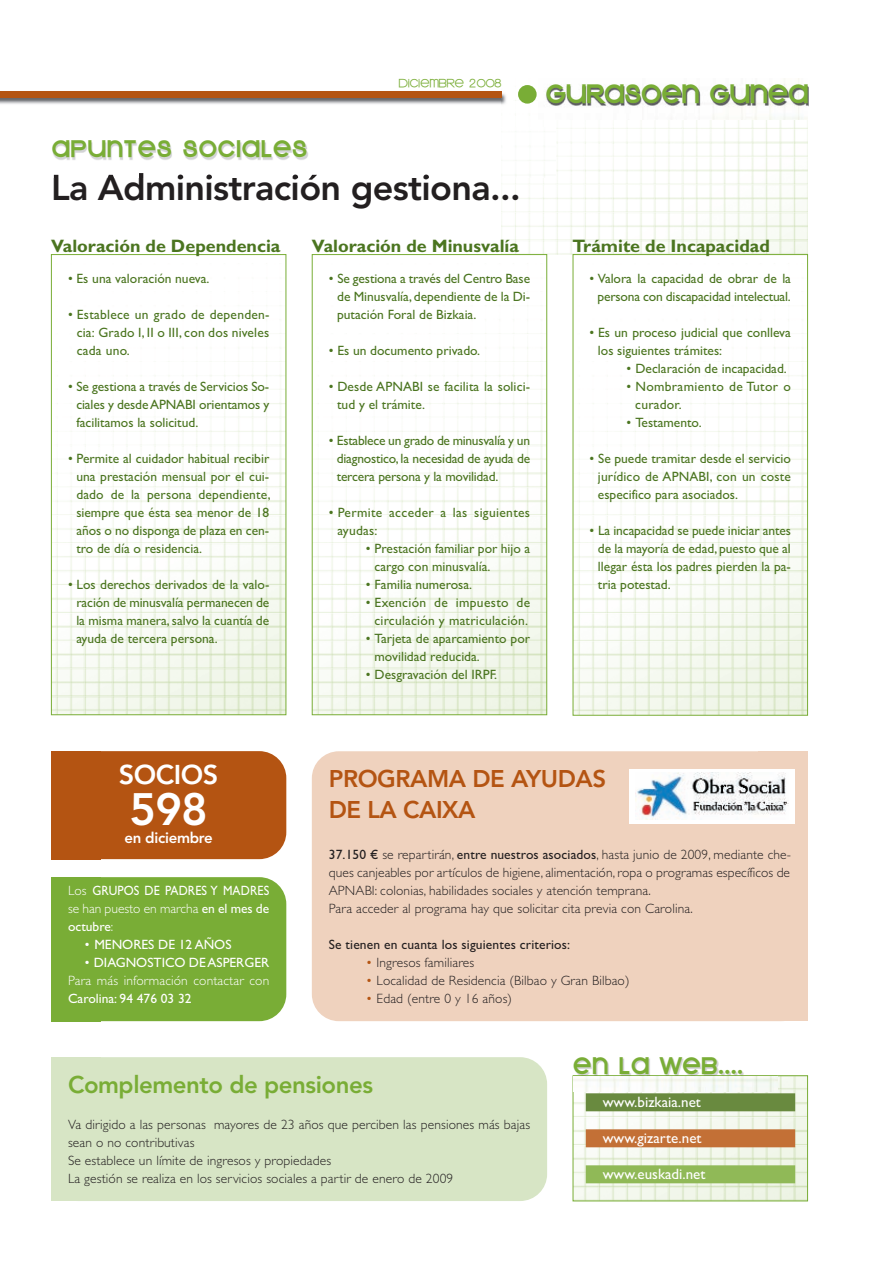
<style>
.page{position:relative;width:893px;height:1263px;background:#fff}
.page>*{position:absolute;margin:0;border:0;box-sizing:border-box;transform-origin:0 0}
.t1{font:800 45px "Avenir";color:#fff}
.t2{font:800 36px "Avenir";letter-spacing:-.02em;color:#231f20}
.t3{font:30px "Kravitz Extra Thermal";color:#79ad36}
.t4{font:27px "Kravitz Extra Thermal";letter-spacing:.035em;color:#79ad36}
.t5{font:800 27px "Avenir";letter-spacing:-.02em;color:#fff}
.t6{font:800 24px/30.3px "Avenir";letter-spacing:-.02em;color:#b45412}
.t7{font:800 24px "Avenir";letter-spacing:-.02em;color:#79ad36}
.t8{font:700 18px "Gill Sans";color:#4b7520}
.t9{font:15px "Gill Sans TT";color:#fff}
.t10{font:15px "Kravitz Thermal";letter-spacing:.035em;color:#79ad36}
.t11{font:800 15px "Avenir";letter-spacing:-.02em;color:#fff}
.t12{font:13.5px/18px "Gill Sans TT";color:#4b7520;text-align:justify}
.t13{font:300 13.5px/18px "Gill Sans";letter-spacing:.01em;color:#231f20}
.t14{font:13.5px/18px "Gill Sans TT";letter-spacing:.025em;color:#4b7520}
.t15{font:13.5px "Gill Sans TT";color:#fff}
.t16{font:300 13.5px "Gill Sans";letter-spacing:.01em;color:#fff}
.t17{font:13.5px "Gill Sans TT";letter-spacing:.01em;color:#231f20}
.t18{font:13.5px "Gill Sans TT";color:#fff;scale:.9 1}
.s1{font-family:"Gill Sans";font-weight:300}
.s2{font-family:"Gill Sans TT";font-weight:400}
.s3{color:#b45412}
</style>
<div class="page">
<img style="left:501px;top:85px;width:307px;height:169px">
<div style="left:51px;top:1057px;width:49px;height:144px;background:#d7e5c5"></div>
<div style="left:51px;top:1057px;width:496px;height:144px;background:#d7e5c5;border-radius:27px"></div>
<div style="left:51px;top:751px;width:49px;height:108px;background:#b45412"></div>
<div style="left:51px;top:751px;width:235px;height:108px;background:#b45412;border-radius:27px"></div>
<div style="left:51px;top:877px;width:49px;height:144px;background:#79ad36"></div>
<div style="left:51px;top:877px;width:235px;height:144px;background:#79ad36;border-radius:27px"></div>
<div style="left:759px;top:751px;width:49px;height:270px;background:#efd2be"></div>
<div style="left:312px;top:751px;width:496px;height:270px;background:#efd2be;border-radius:27px"></div>
<img style="left:0;top:86px;width:513px;height:23px">
<div style="left:0;top:91px;width:501px;height:7px;background:#b45412"></div>
<img style="left:539px;top:79px;width:269px;height:41px">
<div style="left:518px;top:85px;width:19px;height:19px;background:#79ad36;border-radius:50%"></div>
<img style="left:53px;top:128px;width:503px;height:49px">
<img style="left:54px;top:173px;width:285px;height:4px">
<img style="left:575px;top:1077px;width:231px;height:122px">
<div style="left:573px;top:1075px;width:235px;height:126px;border:1px solid #79ad36"></div>
<div style="left:586px;top:1093px;width:209px;height:18px;background:#698a3f"></div>
<div style="left:586px;top:1129px;width:209px;height:18px;background:#c37036"></div>
<div style="left:586px;top:1165px;width:209px;height:18px;background:#90b957"></div>
<img style="left:572px;top:1058px;width:172px;height:34px">
<img style="left:573px;top:1075px;width:204px;height:1px">
<img style="left:573px;top:1076px;width:204px;height:16px">
<img style="left:53px;top:305px;width:231px;height:408px">
<div style="left:51px;top:254px;width:235px;height:461px;border:1px solid #79ad36"></div>
<img style="left:314px;top:305px;width:231px;height:408px">
<div style="left:312px;top:254px;width:235px;height:461px;border:1px solid #79ad36"></div>
<img style="left:575px;top:305px;width:231px;height:409px">
<div style="left:573px;top:254px;width:235px;height:462px;border:1px solid #79ad36"></div>
<div style="left:629px;top:769px;width:166px;height:54px;background:#fff"></div>
<img style="left:636px;top:773px;width:152px;height:46px">
<h3 class="t4" style="left:51px;top:132px;width:257px">APUNTES SOCIALES</h3>
<p class="t10" style="left:398px;top:75px;width:104px">diciembre 2008</p>
<h2 class="t2" style="left:51px;top:173px;width:471px">La Administración gestiona...</h2>
<h3 class="t8" style="left:51px;top:239px;width:231px">Valoración de Dependencia</h3>
<p class="t12" style="left:68px;top:269px;width:143px">• Es una valoración nueva.</p>
<p class="t12" style="left:77px;top:305px;width:194px;text-indent:-9px">• Establece un grado de dependen&shy;cia: Grado I, II o III, con dos niveles cada uno.</p>
<p class="t12" style="left:76px;top:377px;width:194px;text-indent:-8px">• Se gestiona a través de Servicios So&shy;ciales y desdeAPNABI orientamos y facilitamos la solicitud.</p>
<p class="t12" style="left:76px;top:449px;width:196px;text-indent:-8px">• Permite al cuidador habitual recibir una prestación mensual por el cui&shy;dado de la persona dependiente, siempre que ésta sea menor de 18 años o no disponga de plaza en cen&shy;tro de día o residencia.</p>
<p class="t12" style="left:76px;top:575px;width:195px;text-indent:-8px">• Los derechos derivados de la valo&shy;ración de minusvalía permanecen de la misma manera, salvo la cuantía de ayuda de tercera persona.</p>
<h3 class="t8" style="left:312px;top:239px;width:209px">Valoración de Minusvalía</h3>
<p class="t12" style="left:337px;top:269px;width:194px;text-indent:-8px">• Se gestiona a través del Centro Base de Minusvalía,dependiente de la Di&shy;putación Foral de Bizkaia.</p>
<p class="t12" style="left:329px;top:341px;width:153px">• Es un documento privado.</p>
<p class="t12" style="left:337px;top:377px;width:194px;text-indent:-8px">• Desde APNABI se facilita la solici&shy;tud y el trámite.</p>
<p class="t12" style="left:337px;top:431px;width:195px;text-indent:-8px">• Establece un grado de minusvalía y un diagnostico, la necesidad de ayuda de tercera persona y la movilidad.</p>
<p class="t14" style="left:337px;top:503px;width:194px;text-indent:-9px">• Permite acceder a las siguientes ayudas:</p>
<p class="t12" style="left:374px;top:539px;width:157px;text-indent:-9px">• Prestación familiar por hijo a cargo con minusvalía.</p>
<p class="t12" style="left:366px;top:575px;width:108px">• Familia numerosa.</p>
<p class="t12" style="left:366px;top:593px;width:166px;text-align:center">• Exención de impuesto de circulación y matriculación.</p>
<p class="t12" style="left:374px;top:629px;width:157px;text-indent:-9px">• Tarjeta de aparcamiento por movilidad reducida.</p>
<p class="t12" style="left:366px;top:665px;width:133px">• Desgravación del IRPF.</p>
<h3 class="t3" style="left:545px;top:75px;width:264px">GURASOEN GUNEA</h3>
<h3 class="t8" style="left:573px;top:239px;width:199px">Trámite de Incapacidad</h3>
<p class="t12" style="left:590px;top:269px;width:203px;text-align:center">• Valora la capacidad de obrar de la persona con discapacidad intelectual.</p>
<p class="t12" style="left:598px;top:323px;width:195px;text-indent:-8px">• Es un proceso judicial que conlleva los siguientes trámites:</p>
<p class="t12" style="left:627px;top:359px;width:162px">• Declaración de incapacidad.</p>
<p class="t14" style="left:635px;top:377px;width:157px;text-indent:-9px">• Nombramiento de Tutor o curador.</p>
<p class="t12" style="left:627px;top:413px;width:76px">• Testamento.</p>
<p class="t12" style="left:598px;top:449px;width:195px;text-indent:-8px">• Se puede tramitar desde el servicio jurídico de APNABI, con un coste especifico para asociados.</p>
<p class="t12" style="left:598px;top:521px;width:195px;text-indent:-8px">• La incapacidad se puede iniciar antes de la mayoría de edad,puesto que al llegar ésta los padres pierden la pa&shy;tria potestad.</p>
<h3 class="t5" style="left:119px;top:764px;width:101px">SOCIOS</h3>
<h1 class="t1" style="left:130px;top:791px;width:80px">598</h1>
<p class="t11" style="left:124px;top:831px;width:90px">en diciembre</p>
<p class="t18" style="left:68px;top:882px;width:225px"><span class="s1">Los</span> GRUPOS DE PADRES Y MADRES</p>
<p class="t16" style="left:68px;top:900px;width:203px">se han puesto en marcha <span class="s2">en el mes de</span></p>
<p class="t15" style="left:68px;top:918px;width:47px">octubre<span class="s1">:</span></p>
<p class="t15" style="left:84px;top:936px;width:149px"><span class="s1">•</span> MENORES DE 12 AÑOS</p>
<p class="t15" style="left:84px;top:954px;width:187px"><span class="s1">•</span> DIAGNOSTICO DEASPERGER</p>
<p class="t16" style="left:68px;top:972px;width:203px">Para más información contactar con</p>
<p class="t15" style="left:68px;top:990px;width:125px">Carolina: 94 476 03 32</p>
<h3 class="t6" style="left:329px;top:766px;width:279px">PROGRAMA DE AYUDAS<br>DE LA CAIXA</h3>
<p class="t13" style="left:329px;top:845px;width:464px"><span class="s2">37.150 €</span> se repartirán, <span class="s2">entre nuestros asociados</span>, hasta junio de 2009, mediante che&shy;ques canjeables por artículos de higiene, alimentación, ropa o programas específicos de APNABI: colonias, habilidades sociales y atención temprana.<br>Para acceder al programa hay que solicitar cita previa con Carolina.</p>
<p class="t17" style="left:329px;top:936px;width:243px">Se tienen en cuanta los siguientes criterios:</p>
<p class="t13" style="left:366px;top:953px;width:110px"><span class="s3">•</span> Ingresos familiares</p>
<p class="t13" style="left:366px;top:971px;width:265px"><span class="s3">•</span> Localidad de Residencia (Bilbao y Gran Bilbao)</p>
<p class="t13" style="left:366px;top:989px;width:148px"><span class="s3">•</span> Edad (entre 0 y 16 años)</p>
<h3 class="t7" style="left:68px;top:1075px;width:307px">Complemento de pensiones</h3>
<p class="t13" style="left:68px;top:1115px;width:464px">Va dirigido a las personas mayores de 23 años que perciben las pensiones más bajas sean o no contributivas<br>Se establece un límite de ingresos y propiedades<br>La gestión se realiza en los servicios sociales a partir de enero de 2009</p>
<h3 class="t4" style="left:573px;top:1048px;width:171px">EN LA WEB....</h3>
<p class="t9" style="left:603px;top:1093px;width:100px">www.bizkaia.net</p>
<p class="t9" style="left:603px;top:1129px;width:100px">www.gizarte.net</p>
<p class="t9" style="left:603px;top:1165px;width:104px">www.euskadi.net</p>
</div>
